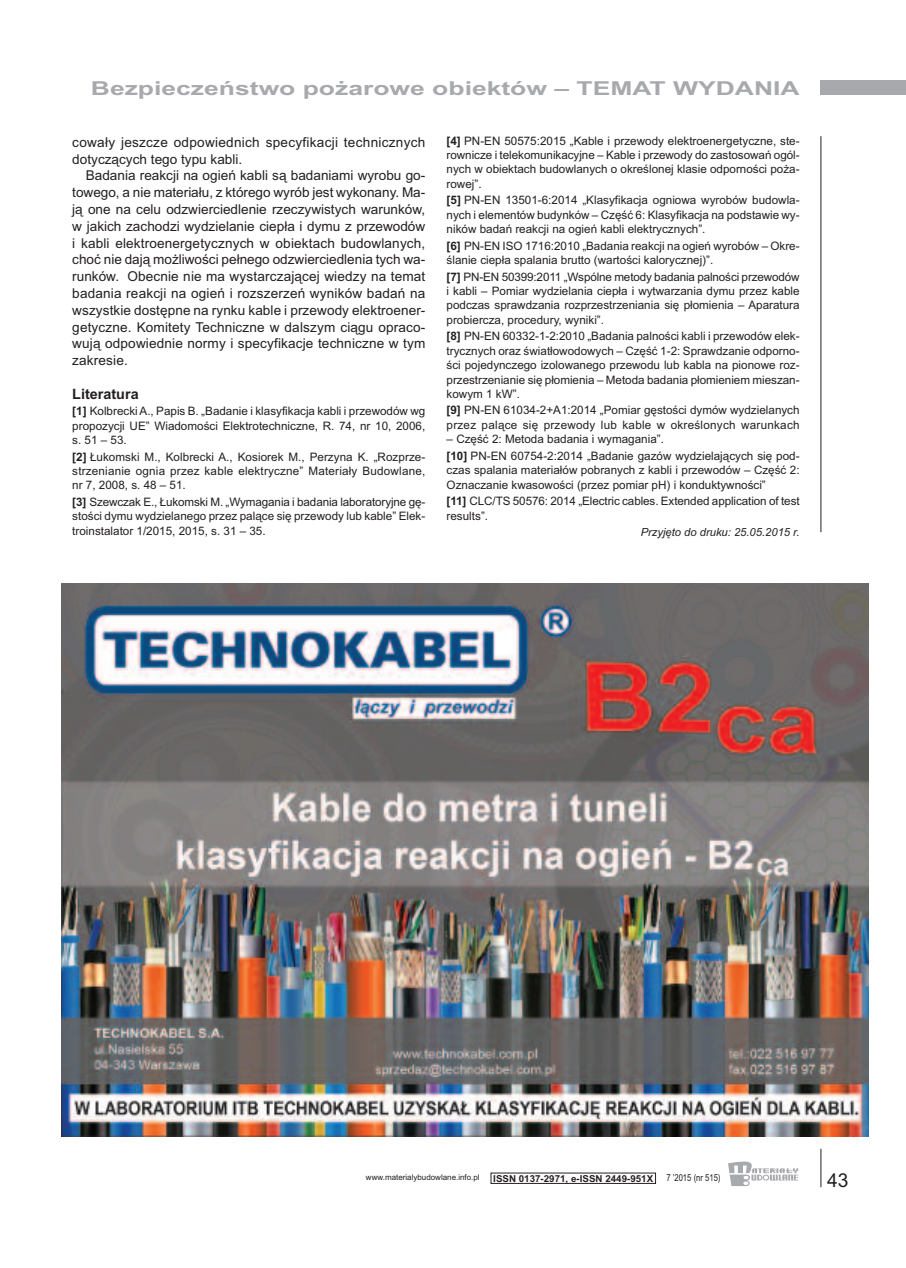
<style>
.page{position:relative;width:906px;height:1268px;background:#fff}
.page>*{position:absolute;margin:0;border:0;box-sizing:border-box;transform-origin:0 0}
.t1{font:700 19.2px "Arial";color:#a8a9ad;scale:1.38 1}
.t2{font:19.2px "Arial";color:#231f20}
.t3{font:700 14.4px "Arial";color:#231f20}
.t4{font:13.65px "Arial";letter-spacing:.005em;color:#231f20}
.t5{font:11.7px/14.4px "Arial";color:#231f20;text-align:justify}
.t6{font:11.7px/14.4px "Arial";letter-spacing:.02em;color:#231f20}
.t7{font:italic 11.25px "Arial";color:#231f20}
.t8{font:700 9.6px "Arial";color:#231f20}
.t9{font:9.6px "Arial";color:#231f20;scale:.8 1}
.t10{font:7.95px "Arial";color:#231f20}
.s1{font-weight:700}
</style>
<div class="page">
<div style="left:821px;top:81px;width:85px;height:14px;background:#a8a9ad"></div>
<hr style="left:820px;top:136px;width:1px;height:396px;background:#231f20">
<img style="left:61px;top:583px;width:807px;height:553px">
<svg style="left:728px;top:1161px;width:70px;height:24px"></svg>
<hr style="left:820px;top:1148px;width:1px;height:38px;background:#231f20">
<p class="t1" style="left:91px;top:77px;width:515px">Bezpieczeństwo pożarowe obiektów – TEMAT WYDANIA</p>
<p class="t4" style="left:72px;top:134px;width:354px">cowały jeszcze odpowiednich specyfikacji technicznych</p>
<p class="t4" style="left:72px;top:151px;width:171px">dotyczących tego typu kabli.</p>
<p class="t4" style="left:86px;top:168px;width:341px">Badania reakcji na ogień kabli są badaniami wyrobu go-</p>
<p class="t4" style="left:72px;top:184px;width:354px">towego, a nie materiału, z którego wyrób jest wykonany. Ma-</p>
<p class="t4" style="left:72px;top:201px;width:354px">ją one na celu odzwierciedlenie rzeczywistych warunków,</p>
<p class="t4" style="left:72px;top:218px;width:354px">w jakich zachodzi wydzielanie ciepła i dymu z przewodów</p>
<p class="t4" style="left:72px;top:235px;width:354px">i kabli elektroenergetycznych w obiektach budowlanych,</p>
<p class="t4" style="left:72px;top:252px;width:354px">choć nie dają możliwości pełnego odzwierciedlenia tych wa-</p>
<p class="t4" style="left:72px;top:268px;width:354px">runków. Obecnie nie ma wystarczającej wiedzy na temat</p>
<p class="t4" style="left:72px;top:285px;width:354px">badania reakcji na ogień i rozszerzeń wyników badań na</p>
<p class="t4" style="left:72px;top:302px;width:355px">wszystkie dostępne na rynku kable i przewody elektroener-</p>
<p class="t4" style="left:72px;top:319px;width:355px">getyczne. Komitety Techniczne w dalszym ciągu opraco-</p>
<p class="t4" style="left:72px;top:335px;width:354px">wują odpowiednie normy i specyfikacje techniczne w tym</p>
<p class="t4" style="left:72px;top:352px;width:57px">zakresie.</p>
<p class="t3" style="left:72px;top:385px;width:68px">Literatura</p>
<p class="t5" style="left:72px;top:404px;width:354px"><span class="s1">[1]</span> KolbreckiA., Papis B. „Badanie i klasyfikacja kabli i przewodów wg propozycji UE” Wiadomości Elektrotechniczne, R. 74, nr 10, 2006, s. 51 – 53.</p>
<p class="t5" style="left:72px;top:449px;width:354px"><span class="s1">[2]</span> Łukomski M., Kolbrecki A., Kosiorek M., Perzyna K. „Rozprze&shy;strzenianie ognia przez kable elektryczne” Materiały Budowlane, nr 7, 2008, s. 48 – 51.</p>
<p class="t5" style="left:72px;top:494px;width:354px"><span class="s1">[3]</span> Szewczak E., Łukomski M. „Wymagania i badania laboratoryjne gę&shy;stości dymu wydzielanego przez palące się przewody lub kable” Elek&shy;troinstalator 1/2015, 2015, s. 31 – 35.</p>
<p class="t5" style="left:446px;top:133px;width:354px"><span class="s1">[4]</span> PN-EN 50575:2015 „Kable i przewody elektroenergetyczne, ste&shy;rownicze i telekomunikacyjne – Kable i przewody do zastosowań ogól&shy;nych w obiektach budowlanych o określonej klasie odporności poża&shy;rowej”.</p>
<p class="t5" style="left:446px;top:193px;width:354px"><span class="s1">[5]</span> PN-EN 13501-6:2014 „Klasyfikacja ogniowa wyrobów budowla&shy;nych i elementów budynków – Część 6: Klasyfikacja na podstawie wy&shy;ników badań reakcji na ogień kabli elektrycznych”.</p>
<p class="t5" style="left:446px;top:238px;width:354px"><span class="s1">[6]</span> PN-EN ISO 1716:2010 „Badania reakcji na ogień wyrobów – Okre&shy;ślanie ciepła spalania brutto (wartości kalorycznej)”.</p>
<p class="t5" style="left:446px;top:269px;width:354px"><span class="s1">[7]</span> PN-EN 50399:2011 „Wspólne metody badania palności przewodów i kabli – Pomiar wydzielania ciepła i wytwarzania dymu przez kable podczas sprawdzania rozprzestrzeniania się płomienia – Aparatura probiercza, procedury, wyniki”.</p>
<p class="t5" style="left:446px;top:329px;width:354px"><span class="s1">[8]</span> PN-EN 60332-1-2:2010 „Badania palności kabli i przewodów elek&shy;trycznych oraz światłowodowych – Część 1-2: Sprawdzanie odporno&shy;ści pojedynczego izolowanego przewodu lub kabla na pionowe roz&shy;przestrzenianie się płomienia – Metoda badania płomieniem mieszan&shy;kowym 1 kW”.</p>
<p class="t6" style="left:446px;top:403px;width:354px"><span class="s1">[9]</span> PN-EN 61034-2+A1:2014 „Pomiar gęstości dymów wydzielanych przez palące się przewody lub kable w określonych warunkach</p>
<p class="t5" style="left:446px;top:431px;width:354px;line-height:16.5px">– Część 2: Metoda badania i wymagania”.<br><span class="s1">[10]</span> PN-EN 60754-2:2014 „Badanie gazów wydzielających się pod-</p>
<p class="t5" style="left:446px;top:463px;width:354px">czas spalania materiałów pobranych z kabli i przewodów – Część 2:<br>Oznaczanie kwasowości (przez pomiar pH) i konduktywności”</p>
<p class="t5" style="left:446px;top:494px;width:354px"><span class="s1">[11]</span> CLC/TS 50576: 2014 „Electric cables. Extended application of test results”.</p>
<p class="t7" style="left:641px;top:525px;width:160px">Przyjęto do druku: 25.05.2015 r.</p>
<p class="t10" style="left:366px;top:1172px;width:115px">www.materialybudowlane.info.pl</p>
<p class="t8" style="left:493px;top:1172px;width:161px">ISSN 0137-2971, e-ISSN 2449-951X</p>
<p class="t9" style="left:666px;top:1171px;width:69px">7 ’2015 (nr 515)</p>
<p class="t2" style="left:827px;top:1168px;width:23px">43</p>
</div>
